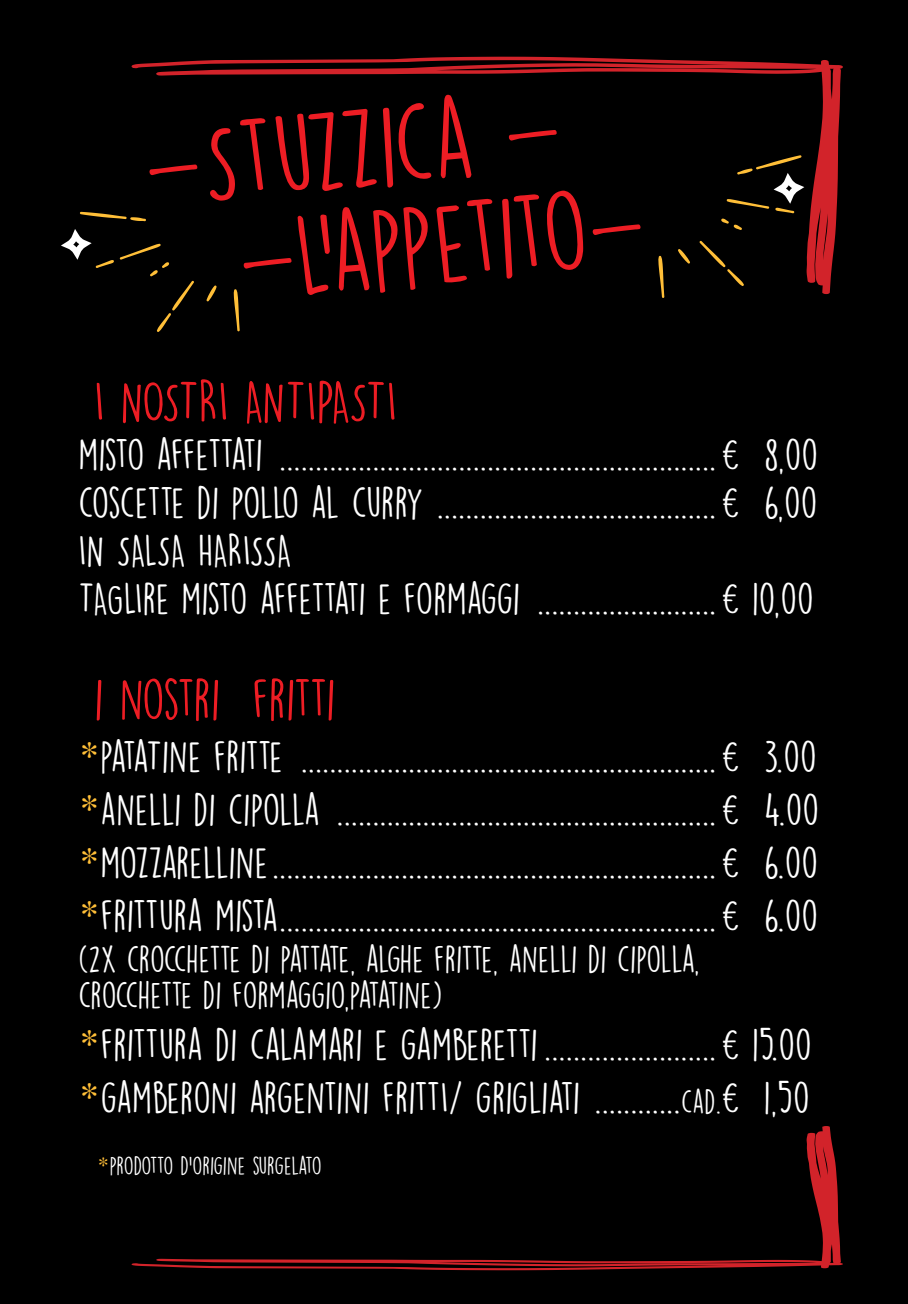
<style>
.page{position:relative;width:908px;height:1304px;background:#fff}
.page>*{position:absolute;margin:0;border:0;box-sizing:border-box;transform-origin:0 0}
.t1{font:102px/101.4px "DK Lemon Yellow Sun";color:#ed1d24}
.t2{font:52px "DK Lemon Yellow Sun";letter-spacing:-.03em;color:#ed1d24}
.t3{font:40px/52.8px "DK Lemon Yellow Sun";letter-spacing:-.015em;color:#fff}
.t4{font:34px/36px "DK Lemon Yellow Sun";letter-spacing:-.03em;color:#fff}
.t5{font:22.8px "DK Lemon Yellow Sun";letter-spacing:-.015em;color:#fff}
.s1{font-family:"Dutch 801 BT";font-size:44px;color:#ffbf38}
.s2{font-size:30px}
.s3{font-family:"Dutch 801 BT";font-size:25px;color:#ffbf38}
</style>
<div class="page">
<div style="left:0;top:0;width:907px;height:1304px;background:#000"></div>
<svg style="left:131px;top:57px;width:711px;height:237px;background:#0e0202"></svg>
<svg style="left:131px;top:1126px;width:711px;height:144px;background:#0d0202"></svg>
<svg style="left:657px;top:256px;width:7px;height:42px"></svg>
<svg style="left:677px;top:249px;width:13px;height:15px"></svg>
<svg style="left:699px;top:241px;width:44px;height:45px;background:#151004"></svg>
<svg style="left:720px;top:219px;width:21px;height:11px"></svg>
<svg style="left:726px;top:155px;width:78px;height:58px;background:#242016"></svg>
<svg style="left:233px;top:289px;width:7px;height:42px"></svg>
<svg style="left:206px;top:285px;width:10px;height:16px"></svg>
<svg style="left:61px;top:229px;width:53px;height:39px;background:#2d2b28"></svg>
<div style="left:120px;top:244px;width:74px;height:88px;background:#000"></div>
<svg style="left:80px;top:212px;width:66px;height:9px"></svg>
<h1 class="t1" style="left:225px;top:109px;width:410px;text-indent:-86px;rotate:-5deg">-STUZZICA - -L’APPETITO-</h1>
<h2 class="t2" style="left:94px;top:370px;width:304px">I NOSTRI ANTIPASTI</h2>
<p class="t3" style="left:78px;top:430px;width:740px;line-height:48px">MISTO AFFETTATI ............................................................. € 8,00<br>COSCETTE DI POLLO AL CURRY ....................................... € 6,00<br>IN SALSA HARISSA<br>TAGLIRE MISTO AFFETTATI E FORMAGGI ......................... € 10,00</p>
<h2 class="t2" style="left:94px;top:668px;width:243px">I NOSTRI FRITTI</h2>
<p class="t3" style="left:78px;top:730px;width:741px;text-align:justify"><span class="s1">*</span>PATATINE FRITTE .......................................................... € 3.00 <span class="s1">*</span>ANELLI DI CIPOLLA ..................................................... € 4.00 <span class="s1">*</span>MOZZARELLINE.............................................................. € 6.00 <span class="s1">*</span>FRITTURA MISTA............................................................. € 6.00</p>
<p class="t4" style="left:78px;top:941px;width:622px">(2X CROCCHETTE DI PATTATE, ALGHE FRITTE, ANELLI DI CIPOLLA,<br>CROCCHETTE DI FORMAGGIO,PATATINE)</p>
<p class="t3" style="left:78px;top:1018px;width:734px"><span class="s1">*</span>FRITTURA DI CALAMARI E GAMBERETTI ........................ € 15.00 <span class="s1">*</span>GAMBERONI ARGENTINI FRITTI/ GRIGLIATI ............<span class="s2">CAD.</span>€ 1,50</p>
<p class="t5" style="left:97px;top:1152px;width:226px"><span class="s3">*</span>PRODOTTO D’ORIGINE SURGELATO</p>
</div>
